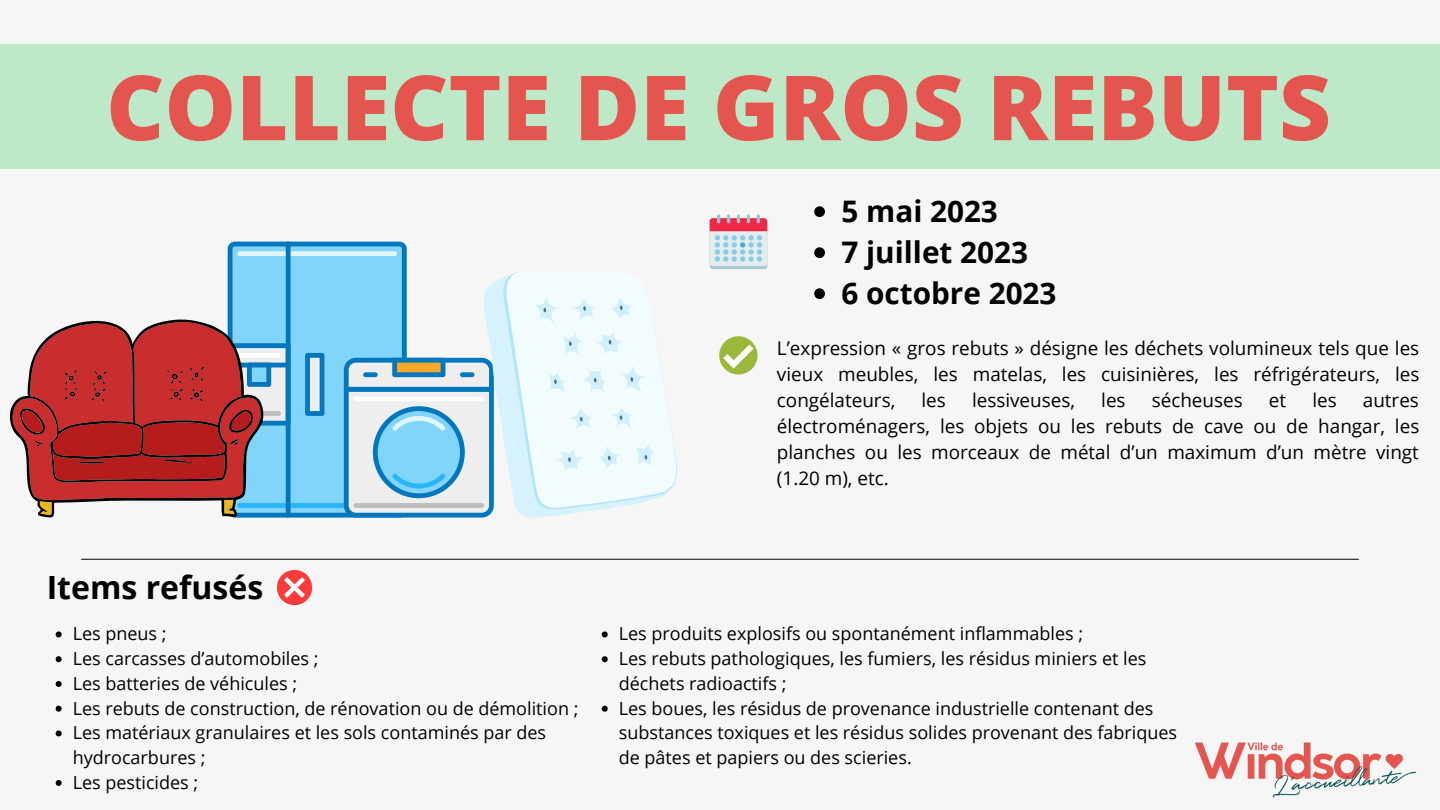
<style>
.page{position:relative;width:1440px;height:810px;background:#f6f6f6}
.page>*{position:absolute;margin:0;border:0;box-sizing:border-box;transform-origin:0 0}
.t1{font:800 90px "Open Sans";color:#e5554f}
.t2{font:700 32px "Open Sans";color:#000}
.t3{font:700 29.7px/41px "Open Sans";color:#000}
.t4{font:18.9px/26.1px "Open Sans";color:#000;text-align:justify}
.t5{font:18px/24.8px "Open Sans";color:#000}
</style>
<div class="page">
<div style="left:0;top:44px;width:1440px;height:124px;background:#bde9c9"></div>
<svg style="left:719px;top:336px;width:39px;height:39px"></svg>
<svg style="left:228px;top:242px;width:179px;height:276px;background:#76ccf4"></svg>
<svg style="left:305px;top:353px;width:19px;height:63px"></svg>
<div style="left:237px;top:251px;width:160px;height:5px;background:#e1f5fe;border-radius:2px"></div>
<div style="left:237px;top:503px;width:160px;height:5px;background:#29b6f6;border-radius:2px"></div>
<div style="left:286px;top:242px;width:5px;height:276px;background:#0277bd;border-radius:2px"></div>
<svg style="left:263px;top:322px;width:28px;height:193px"></svg>
<svg style="left:10px;top:320px;width:253px;height:198px;fill:#c92d2d"></svg>
<svg style="left:344px;top:271px;width:333px;height:247px"></svg>
<div style="left:710px;top:221px;width:57px;height:48px;background:#aac7d4;border-radius:3px"></div>
<div style="left:710px;top:218px;width:57px;height:48px;background:#e6ecee;border-radius:3px"></div>
<svg style="left:710px;top:214px;width:57px;height:48px"></svg>
<hr style="left:81px;top:559px;width:1278px;height:1px;background:#000">
<img style="left:277px;top:570px;width:34px;height:35px">
<svg style="left:814px;top:206px;width:11px;height:11px"></svg>
<svg style="left:814px;top:247px;width:11px;height:11px"></svg>
<svg style="left:814px;top:288px;width:11px;height:11px"></svg>
<svg style="left:56px;top:631px;width:6px;height:6px"></svg>
<svg style="left:56px;top:656px;width:6px;height:6px"></svg>
<svg style="left:56px;top:681px;width:6px;height:6px"></svg>
<svg style="left:56px;top:706px;width:6px;height:6px"></svg>
<svg style="left:56px;top:730px;width:6px;height:6px"></svg>
<svg style="left:56px;top:780px;width:6px;height:6px"></svg>
<svg style="left:602px;top:631px;width:6px;height:6px"></svg>
<svg style="left:602px;top:656px;width:6px;height:6px"></svg>
<svg style="left:602px;top:706px;width:6px;height:6px"></svg>
<img style="left:1195px;top:742px;width:222px;height:56px">
<h1 class="t1" style="left:106px;top:44px;width:1226px">COLLECTE DE GROS REBUTS</h1>
<h2 class="t2" style="left:47px;top:565px;width:218px">Items refusés</h2>
<h3 class="t3" style="left:842px;top:190px;width:216px">5 mai 2023<br>7 juillet 2023<br>6 octobre 2023</h3>
<p class="t4" style="left:777px;top:334px;width:644px">L’expression « gros rebuts » désigne les déchets volumineux tels que les vieux meubles, les matelas, les cuisinières, les réfrigérateurs, les congélateurs,</p>
<p class="t4" style="left:921px;top:386px;width:26px">les</p>
<p class="t4" style="left:972px;top:386px;width:105px">lessiveuses,</p>
<p class="t4" style="left:1101px;top:386px;width:26px">les</p>
<p class="t4" style="left:1152px;top:386px;width:92px">sécheuses</p>
<p class="t4" style="left:1269px;top:386px;width:19px">et</p>
<p class="t4" style="left:1312px;top:386px;width:26px">les</p>
<p class="t4" style="left:777px;top:386px;width:644px;text-indent:586px">autres électroménagers, les objets ou les rebuts de cave ou de hangar, les planches ou les morceaux de métal d’un maximum d’un mètre vingt (1.20 m), etc.</p>
<p class="t5" style="left:73px;top:621px;width:507px">Les pneus ;<br>Les carcasses d’automobiles ;<br>Les batteries de véhicules ;<br>Les rebuts de construction, de rénovation ou de démolition ;<br>Les matériaux granulaires et les sols contaminés par des hydrocarbures ;<br>Les pesticides ;</p>
<p class="t5" style="left:619px;top:621px;width:560px">Les produits explosifs ou spontanément inflammables ;<br>Les rebuts pathologiques, les fumiers, les résidus miniers et les déchets radioactifs ;<br>Les boues, les résidus de provenance industrielle contenant des substances toxiques et les résidus solides provenant des fabriques de pâtes et papiers ou des scieries.</p>
</div>
